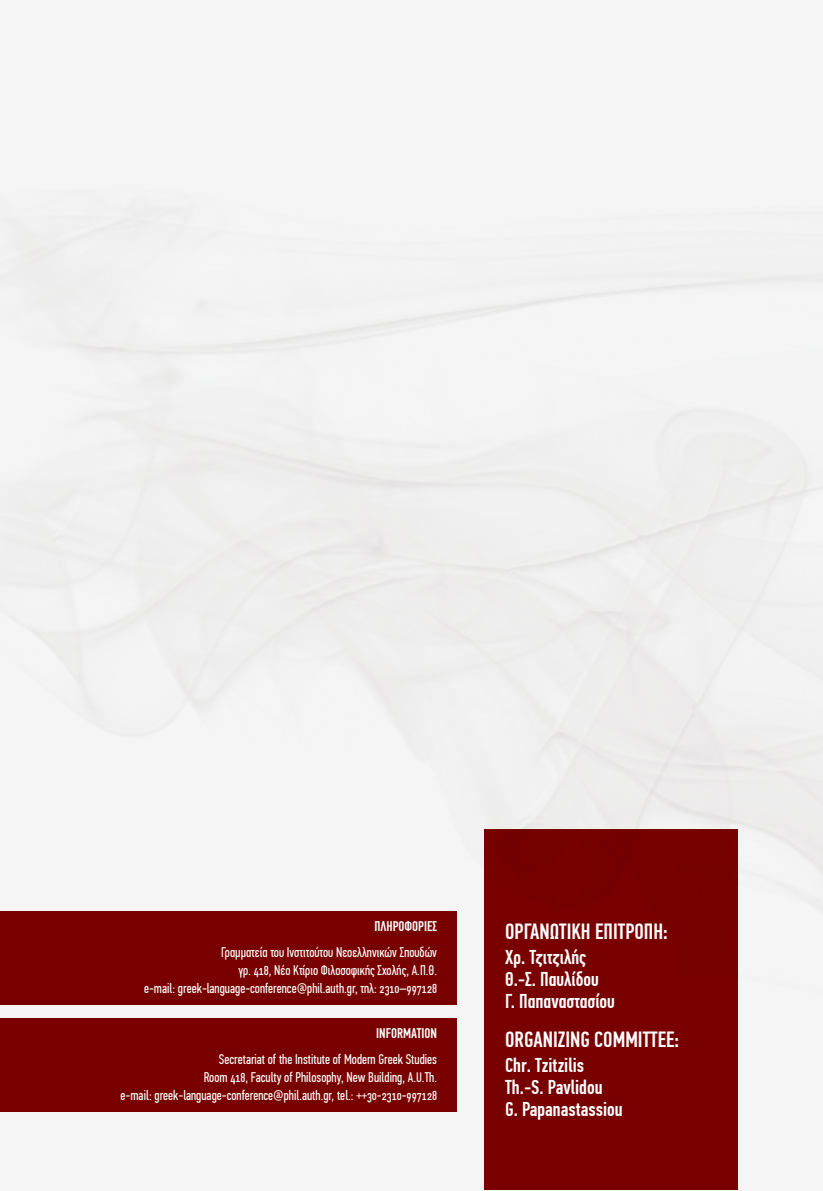
<style>
.page{position:relative;width:823px;height:1191px;background:#fff}
.page>*{position:absolute;margin:0;border:0;box-sizing:border-box;transform-origin:0 0}
.t1{font:500 22px "PF Din Text Comp Pro";color:#fff}
.t2{font:500 20px/22px "PF Din Text Comp Pro";color:#fff}
.t3{font:14px/18px "PF Din Text Comp Pro";color:#fff;text-align:right}
.t4{font:500 14px "PF Din Text Comp Pro";color:#fff}
</style>
<div class="page">
<div style="left:0;top:184px;width:822px;height:1006px;background:#f2f2f2"></div>
<div style="left:484px;top:829px;width:253px;height:360px;background:#7d0000"></div>
<div style="left:0;top:911px;width:456px;height:94px;background:#7d0000"></div>
<div style="left:0;top:1018px;width:456px;height:94px;background:#7d0000"></div>
<p class="t4" style="left:374px;top:918px;width:64px">ΠΛΗΡΟΦΟΡΙΕΣ</p>
<p class="t3" style="left:144px;top:943px;width:294px">Γραμματεία του Ινστιτούτου Νεοελληνικών Σπουδών<br>γρ. 418, Nέο Kτίριο Φιλοσοφικής Σχολής, Α.Π.Θ.<br>e-mail: greek-language-conference@phil.auth.gr, τηλ: 2310–997128</p>
<p class="t4" style="left:376px;top:1025px;width:62px">INFORMATION</p>
<p class="t3" style="left:120px;top:1050px;width:318px">Secretariat of the Institute of Modern Greek Studies<br>Room 418, Faculty of Philosophy, New Building, A.U.Th.<br>e-mail: greek-language-conference@phil.auth.gr, tel.: ++30-2310-997128</p>
<h1 class="t1" style="left:505px;top:919px;width:164px">ΟΡΓΑΝΩΤΙΚΗ ΕΠΙΤΡΟΠΗ:</h1>
<h2 class="t2" style="left:505px;top:946px;width:111px">Χρ. Τζιτζιλής<br>Θ.-Σ. Παυλίδου<br>Γ. Παπαναστασίου</h2>
<h1 class="t1" style="left:505px;top:1027px;width:175px">ORGANIZING COMMITTEE:</h1>
<h2 class="t2" style="left:505px;top:1054px;width:119px">Chr. Tzitzilis<br>Th.-S. Pavlidou<br>G. Papanastassiou</h2>
</div>
